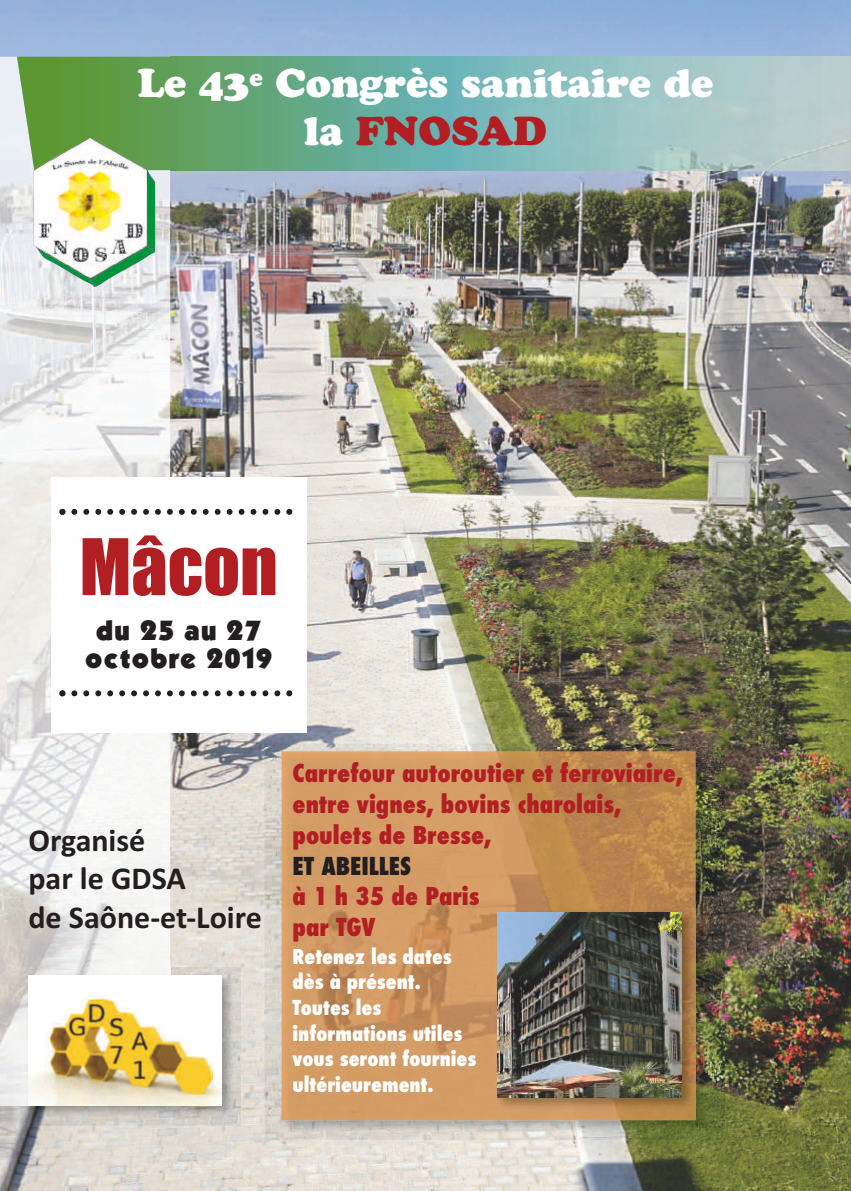
<style>
.page{position:relative;width:851px;height:1191px;background:#fff}
.page>*{position:absolute;margin:0;border:0;box-sizing:border-box;transform-origin:0 0}
.t1{font:72px "Impact";color:#b21f23}
.t2{font:40px/48px "Cooper Black Std";color:#fff;text-align:center}
.t3{font:700 32px/38.4px "Calibri";color:#231f20}
.t4{font:800 condensed 24px/30.8px "Futura";color:#b21f23}
.t5{font:24px/28.8px "Kabel Ultra";color:#231f20;text-align:center}
.t6{font:800 condensed 24px "Futura";color:#231f20}
.t7{font:800 condensed 20px/25.6px "Futura";color:#fff}
.s1{color:#b21f23}
</style>
<div class="page">
<img style="left:0;top:0;width:850px;height:1191px">
<img style="left:0;top:57px;width:170px;height:1049px">
<img style="left:17px;top:57px;width:833px;height:113px">
<img style="left:34px;top:137px;width:121px;height:150px">
<img style="left:21px;top:967px;width:220px;height:158px">
<img style="left:28px;top:975px;width:193px;height:131px">
<img style="left:264px;top:743px;width:460px;height:396px">
<img style="left:281px;top:751px;width:414px;height:369px">
<img style="left:489px;top:904px;width:212px;height:214px">
<img style="left:497px;top:912px;width:184px;height:185px">
<div style="left:51px;top:478px;width:255px;height:255px;background:#fff"></div>
<svg style="left:59px;top:509px;width:233px;height:6px"></svg>
<svg style="left:59px;top:690px;width:233px;height:6px"></svg>
<h2 class="t2" style="left:137px;top:63px;width:577px">Le 43<sup>e</sup> Congrès sanitaire de la <span class="s1">FNOSAD</span></h2>
<h1 class="t1" style="left:80px;top:528px;width:199px">Mâcon</h1>
<p class="t5" style="left:84px;top:617px;width:190px">du 25 au 27 octobre 2019</p>
<h3 class="t3" style="left:28px;top:820px;width:235px">Organisé<br>par le GDSA<br>de Saône-et-Loire</h3>
<p class="t4" style="left:292px;top:758px;width:392px">Carrefour autoroutier et ferroviaire, entre vignes, bovins charolais, poulets de Bresse,</p>
<p class="t6" style="left:292px;top:852px;width:120px">ET ABEILLES</p>
<p class="t4" style="left:292px;top:881px;width:188px">à 1 h 35 de Paris par TGV</p>
<p class="t7" style="left:292px;top:944px;width:185px">Retenez les dates dès à présent.<br>Toutes les informations utiles vous seront fournies ultérieurement.</p>
</div>
